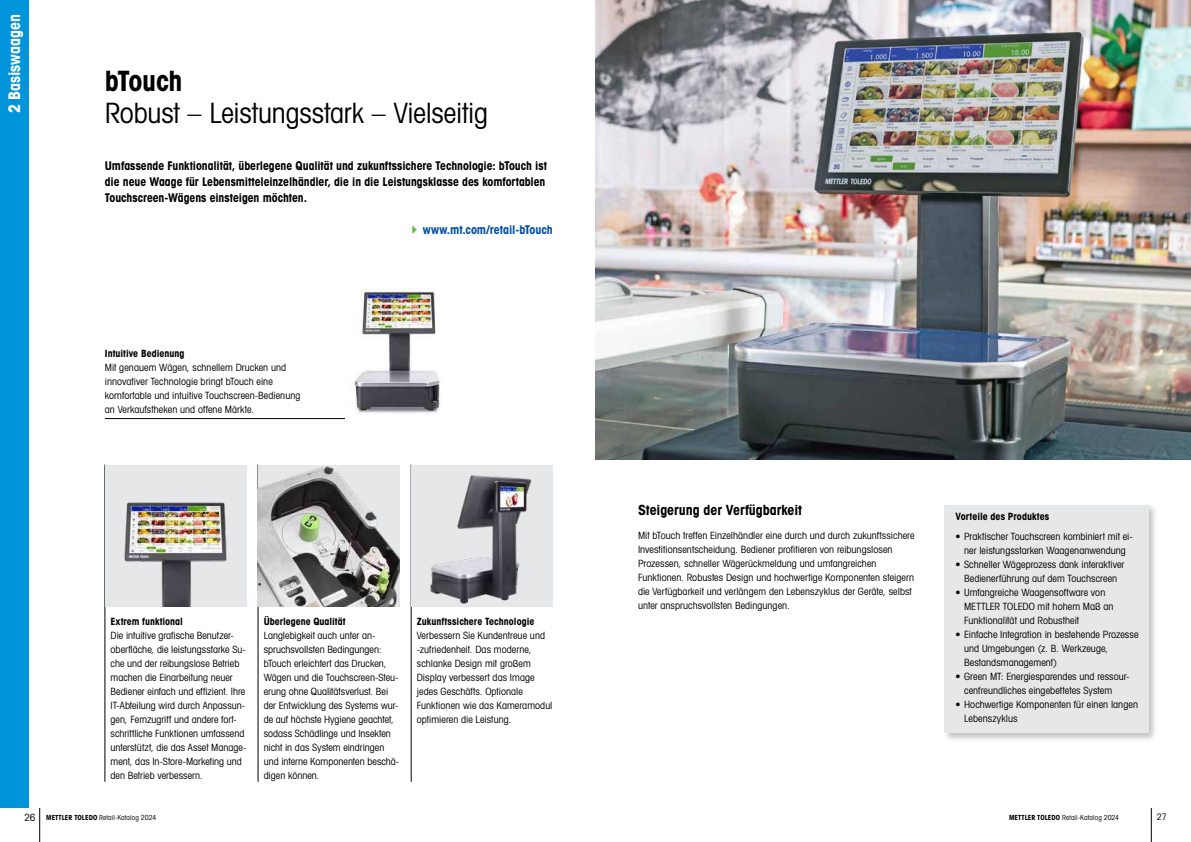
<style>
.page{position:relative;width:1191px;height:842px;background:#fff}
.page>*{position:absolute;margin:0;border:0;box-sizing:border-box;transform-origin:0 0}
.t1{font:28px "Avant Gardefor MT Bk";letter-spacing:-.005em;color:#000}
.t2{font:28px "Avant Gardefor MT Bd";letter-spacing:-.01em;color:#000}
.t3{font:16px "Avant Gardefor MT Bd";letter-spacing:-.005em;color:#fff}
.t4{font:14px "Avant Gardefor MT Bd";letter-spacing:-.005em;color:#000}
.t5{font:12px/16px "Avant Gardefor MT Bd";letter-spacing:-.005em;color:#000}
.t6{font:12px "Avant Gardefor MT Bd";letter-spacing:-.005em;color:#004fa3}
.t7{font:10px/14px "Avant Gardefor MT Bk";letter-spacing:.005em;color:#000}
.t8{font:10px "Avant Gardefor MT Bd";color:#000}
.t9{font:9px "Avant Gardefor MT Bk";color:#000}
.t10{font:7px "Avant Gardefor MT Bk";letter-spacing:.01em;color:#000}
.s1{font-size:10px}
.s2{font-family:"Avant Gardefor MT Bd"}
</style>
<div class="page">
<hr style="left:1151px;top:808px;width:1px;height:34px;background:#000">
<hr style="left:39px;top:808px;width:1px;height:34px;background:#000">
<div style="left:0;top:0;width:28px;height:808px;background:#0095da"></div>
<img style="left:354px;top:288px;width:87px;height:126px">
<hr style="left:105px;top:418px;width:240px;height:1px;background:#000">
<div style="left:942px;top:503px;width:216px;height:240px;background:#000;opacity:.25"></div>
<div style="left:944px;top:505px;width:204px;height:227px;background:#e6e7e8"></div>
<hr style="left:411px;top:465px;width:1px;height:317px;background:#000">
<hr style="left:258px;top:465px;width:1px;height:317px;background:#000">
<hr style="left:105px;top:465px;width:1px;height:317px;background:#000">
<img style="left:411px;top:465px;width:142px;height:141px">
<img style="left:258px;top:465px;width:141px;height:141px">
<div style="left:105px;top:465px;width:142px;height:141px;background:#e6e7e8"></div>
<img style="left:124px;top:502px;width:103px;height:104px">
<img style="left:595px;top:0;width:596px;height:459px">
<h2 class="t3" style="left:4px;top:113px;width:100px;rotate:-90deg">2 Basiswaagen</h2>
<h1 class="t2" style="left:105px;top:63px;width:79px">bTouch</h1>
<h1 class="t1" style="left:105px;top:96px;width:384px">Robust – Leistungsstark – Vielseitig</h1>
<p class="t5" style="left:105px;top:158px;width:443px">Umfassende Funktionalität, überlegene Qualität und zukunftssichere Technologie: bTouch ist die neue Waage für Lebensmitteleinzelhändler, die in die Leistungsklasse des komfortablen<br>Touchscreen-Wägens einsteigen möchten.</p>
<p class="t6" style="left:423px;top:222px;width:132px">www.mt.com/retail-bTouch</p>
<p class="t8" style="left:105px;top:347px;width:81px">Intuitive Bedienung</p>
<p class="t7" style="left:105px;top:360px;width:197px">Mit genauem Wägen, schnellem Drucken und innovativer Technologie bringt bTouch eine komfortable und intuitive Touchscreen-Bedienung an Verkaufstheken und offene Märkte.</p>
<p class="t8" style="left:111px;top:615px;width:74px">Extrem funktional</p>
<p class="t7" style="left:111px;top:628px;width:137px">Die intuitive grafische Benutzer&shy;oberfläche, die leistungsstarke Su&shy;che und der reibungslose Betrieb machen die Einarbeitung neuer Bediener einfach und effizient. Ihre IT-Abteilung wird durch Anpassun&shy;gen, Fernzugriff und andere fort&shy;schrittliche Funktionen umfassend unterstützt, die das Asset Manage&shy;ment, das In-Store-Marketing und den Betrieb verbessern.</p>
<p class="t8" style="left:264px;top:615px;width:83px">Überlegene Qualität</p>
<p class="t7" style="left:264px;top:628px;width:137px">Langlebigkeit auch unter an&shy;spruchsvollsten Bedingungen: bTouch erleichtert das Drucken,<br>Wägen und die Touchscreen-Steu&shy;erung ohne Qualitätsverlust. Bei der Entwicklung des Systems wur&shy;de auf höchste Hygiene geachtet, sodass Schädlinge und Insekten nicht in das System eindringen und interne Komponenten beschä&shy;digen können.</p>
<p class="t8" style="left:417px;top:615px;width:119px">Zukunftssichere Technologie</p>
<p class="t7" style="left:417px;top:628px;width:137px">Verbessern Sie Kundentreue und -zufriedenheit. Das moderne, schlanke Design mit großem<br>Display verbessert das Image jedes Geschäfts. Optionale<br>Funktionen wie das Kameramodul optimieren die Leistung.</p>
<h3 class="t4" style="left:638px;top:501px;width:166px">Steigerung der Verfügbarkeit</h3>
<p class="t7" style="left:638px;top:528px;width:278px">Mit bTouch treffen Einzelhändler eine durch und durch zukunftssichere Investitionsentscheidung. Bediener profitieren von reibungslosen Prozessen, schneller Wägerückmeldung und umfangreichen Funktionen. Robustes Design und hochwertige Komponenten steigern die Verfügbarkeit und verlängern den Lebenszyklus der Geräte, selbst unter anspruchsvollsten Bedingungen.</p>
<p class="t8" style="left:955px;top:510px;width:95px">Vorteile des Produktes</p>
<p class="t7" style="left:955px;top:529px;width:179px;text-align:center">• Praktischer Touchscreen kombiniert mit ei&shy;ner leistungsstarken Waagenanwendung</p>
<p class="t7" style="left:955px;top:557px;width:170px;text-align:center">• Schneller Wägeprozess dank interaktiver<br>Bedienerführung auf dem Touchscreen</p>
<p class="t7" style="left:964px;top:585px;width:151px;text-indent:-8px">• Umfangreiche Waagensoftware von<br>METTLER TOLEDO mit hohem Maß an<br>Funktionalität und Robustheit</p>
<p class="t7" style="left:964px;top:627px;width:176px;text-indent:-8px">• Einfache Integration in bestehende Prozesse und Umgebungen (z. B. Werkzeuge,<br>Bestandsmanagement)</p>
<p class="t7" style="left:964px;top:669px;width:167px;text-indent:-8px">• Green MT: Energiesparendes und ressour&shy;cenfreundliches eingebettetes System</p>
<p class="t7" style="left:964px;top:697px;width:175px;text-indent:-8px">• Hochwertige Komponenten für einen langen<br>Lebenszyklus</p>
<p class="t10" style="left:25px;top:813px;width:133px"><span class="s1">26</span> <span class="s2">METTLER TOLEDO</span> Retail-Katalog 2024</p>
<p class="t10" style="left:1009px;top:813px;width:112px"><span class="s2">METTLER TOLEDO</span> Retail-Katalog 2024</p>
<p class="t9" style="left:1157px;top:812px;width:11px">27</p>
</div>
